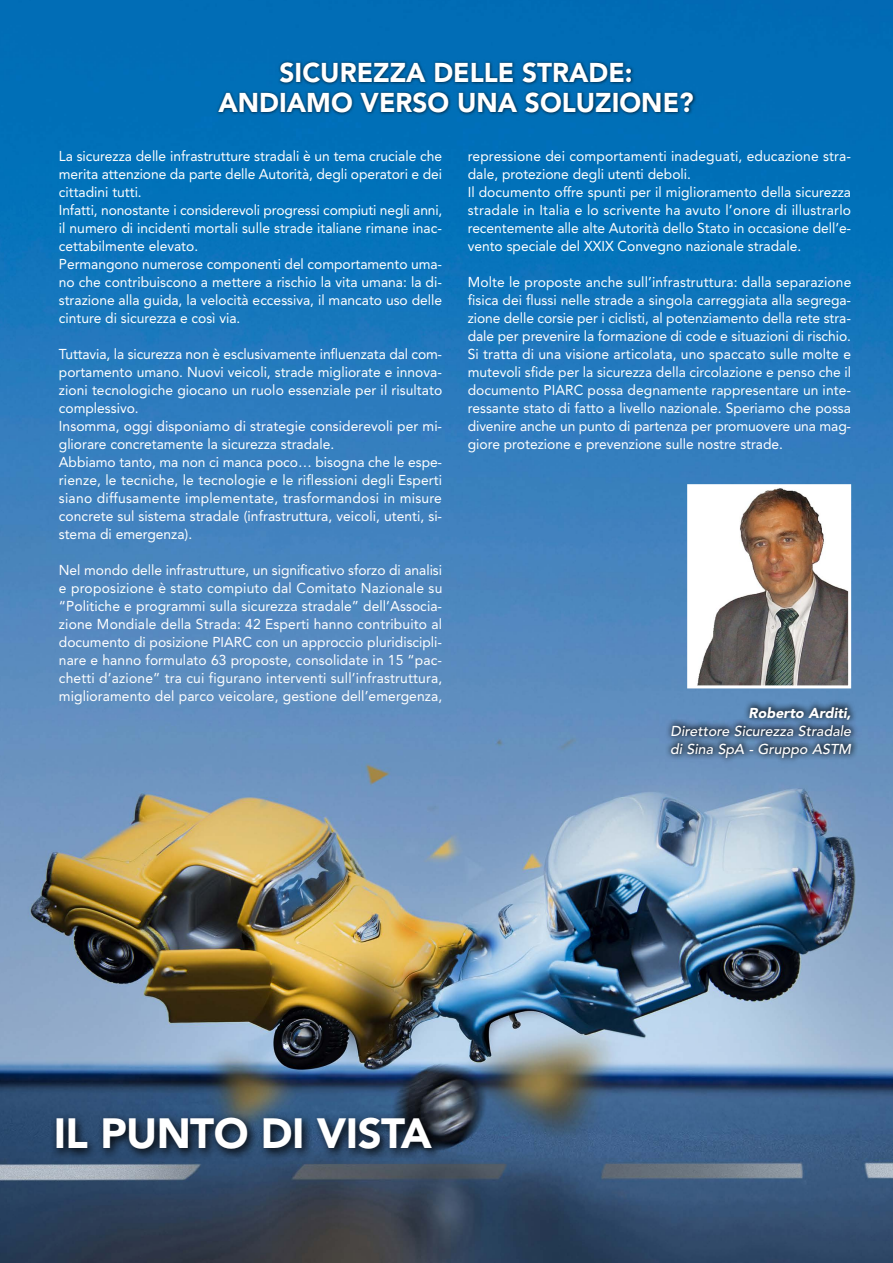
<style>
.page{position:relative;width:893px;height:1263px;background:#fff}
.page>*{position:absolute;margin:0;border:0;box-sizing:border-box;transform-origin:0 0}
.t1{font:900 41.85px "Avenir";letter-spacing:-.015em;color:#fff}
.t2{font:900 27px/30px "Avenir";color:#fff;text-align:center}
.t3{font:14.25px/18px "Avenir";color:#fff}
.t4{font:italic 500 14.25px/18px "Avenir";color:#fff}
.t5{font:italic 900 14.25px "Avenir";color:#fff}
</style>
<div class="page">
<img style="left:0;top:0;width:893px;height:1263px">
<div style="left:664px;top:699px;width:194px;height:66px;background:#000;opacity:.68"></div>
<img style="left:691px;top:488px;width:156px;height:196px">
<div style="left:687px;top:484px;width:164px;height:204px;border:3px solid #fff"></div>
<svg style="left:51px;top:1113px;width:392px;height:48px"></svg>
<div style="left:215px;top:60px;width:481px;height:56px;background:#000;opacity:.75"></div>
<h2 class="t2" style="left:218px;top:58px;width:477px">SICUREZZA DELLE STRADE:<br>ANDIAMO VERSO UNA SOLUZIONE?</h2>
<p class="t3" style="left:59px;top:147px;width:385px">La sicurezza delle infrastrutture stradali è un tema cruciale che merita attenzione da parte delle Autorità, degli operatori e dei cittadini tutti.<br>Infatti, nonostante i considerevoli progressi compiuti negli anni, il numero di incidenti mortali sulle strade italiane rimane inac&shy;cettabilmente elevato.<br>Permangono numerose componenti del comportamento uma&shy;no che contribuiscono a mettere a rischio la vita umana: la di&shy;strazione alla guida, la velocità eccessiva, il mancato uso delle cinture di sicurezza e così via.</p>
<p class="t3" style="left:59px;top:345px;width:385px">Tuttavia, la sicurezza non è esclusivamente influenzata dal com&shy;portamento umano. Nuovi veicoli, strade migliorate e innova&shy;zioni tecnologiche giocano un ruolo essenziale per il risultato complessivo.<br>Insomma, oggi disponiamo di strategie considerevoli per mi&shy;gliorare concretamente la sicurezza stradale.<br>Abbiamo tanto, ma non ci manca poco… bisogna che le espe&shy;rienze, le tecniche, le tecnologie e le riflessioni degli Esperti siano diffusamente implementate, trasformandosi in misure concrete sul sistema stradale (infrastruttura, veicoli, utenti, si&shy;stema di emergenza).</p>
<p class="t3" style="left:59px;top:561px;width:385px;text-align:justify">Nel mondo delle infrastrutture, un significativo sforzo di analisi e proposizione è stato compiuto dal Comitato Nazionale su “Politiche e programmi sulla sicurezza stradale” dell’Associa&shy;zione Mondiale della Strada: 42 Esperti hanno contribuito al documento di posizione PIARC con un approccio pluridiscipli&shy;nare e hanno formulato 63 proposte, consolidate in 15 “pac&shy;chetti d’azione” tra cui figurano interventi sull’infrastruttura, miglioramento del parco veicolare, gestione dell’emergenza,</p>
<p class="t3" style="left:468px;top:147px;width:385px">repressione dei comportamenti inadeguati, educazione stra&shy;dale, protezione degli utenti deboli.<br>Il documento offre spunti per il miglioramento della sicurezza stradale in Italia e lo scrivente ha avuto l’onore di illustrarlo recentemente alle alte Autorità dello Stato in occasione dell’e&shy;vento speciale del XXIX Convegno nazionale stradale.</p>
<p class="t3" style="left:468px;top:273px;width:385px;text-align:justify">Molte le proposte anche sull’infrastruttura: dalla separazione fisica dei flussi nelle strade a singola carreggiata alla segrega&shy;zione delle corsie per i ciclisti, al potenziamento della rete stra&shy;dale per prevenire la formazione di code e situazioni di rischio.<br>Si tratta di una visione articolata, uno spaccato sulle molte e mutevoli sfide per la sicurezza della circolazione e penso che il documento PIARC possa degnamente rappresentare un inte&shy;ressante stato di fatto a livello nazionale. Speriamo che possa divenire anche un punto di partenza per promuovere una mag&shy;giore protezione e prevenzione sulle nostre strade.</p>
<p class="t5" style="left:749px;top:704px;width:104px">Roberto Arditi,</p>
<p class="t4" style="left:670px;top:722px;width:182px">Direttore Sicurezza Stradale di Sina SpA - Gruppo ASTM</p>
<h1 class="t1" style="left:54px;top:1108px;width:379px">IL PUNTO DI VISTA</h1>
</div>
